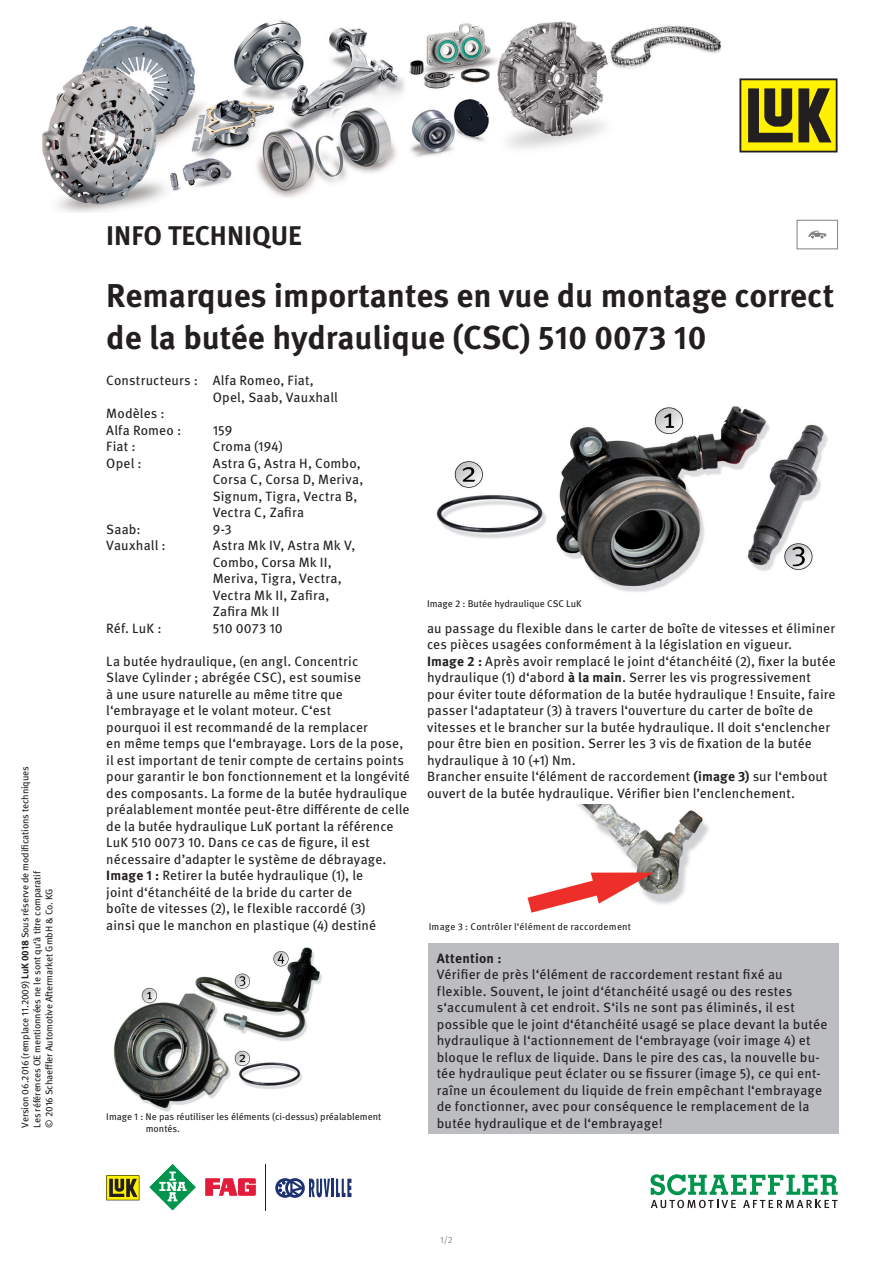
<style>
.page{position:relative;width:893px;height:1263px;background:#fff}
.page>*{position:absolute;margin:0;border:0;box-sizing:border-box;transform-origin:0 0}
.t1{font:700 33px/41.4px "Meta Pro";color:#231f20}
.t2{font:700 27px "Meta Pro";color:#231f20}
.t3{font:13.5px/16.5px "Meta Pro";letter-spacing:.01em;color:#231f20}
.t4{font:700 13.5px "Meta Pro";letter-spacing:.015em;color:#231f20}
.t5{font:9.75px/12px "Meta Pro";letter-spacing:-.01em;color:#231f20}
.t6{font:9.75px "Meta Pro";letter-spacing:.02em;color:#231f20}
.t7{font:9px "Meta Pro Norm";color:#808285}
.s1{font-weight:700}
</style>
<div class="page">
<img style="left:436px;top:406px;width:392px;height:186px">
<img style="left:527px;top:805px;width:182px;height:108px">
<div style="left:428px;top:943px;width:411px;height:191px;background:#bcbdc0"></div>
<img style="left:113px;top:947px;width:209px;height:164px">
<div style="left:797px;top:220px;width:41px;height:29px;border:1px solid #808285"></div>
<svg style="left:808px;top:231px;width:18px;height:7px"></svg>
<svg style="left:106px;top:1175px;width:33px;height:25px"></svg>
<svg style="left:149px;top:1164px;width:47px;height:47px"></svg>
<svg style="left:206px;top:1178px;width:50px;height:17px"></svg>
<hr style="left:265px;top:1164px;width:1px;height:46px;background:#231f20">
<svg style="left:275px;top:1178px;width:76px;height:20px"></svg>
<svg style="left:650px;top:1174px;width:188px;height:34px"></svg>
<img style="left:42px;top:20px;width:796px;height:193px">
<svg style="left:739px;top:78px;width:98px;height:74px;background:#948b12"></svg>
<p class="t5" style="left:19px;top:1127px;width:363px;rotate:-90deg">Version 06.2016 (remplace 11.2009) <span class="s1">LuK 0018</span> Sous réserve de modifications techniques<br>Les références OE mentionnées ne le sont qu‘à titre comparatif<br>© 2016 Schaeffler Automotive Aftermarket GmbH &amp; Co. KG</p>
<h2 class="t2" style="left:106px;top:214px;width:197px">INFO TECHNIQUE</h2>
<h1 class="t1" style="left:106px;top:273px;width:729px">Remarques importantes en vue du montage correct de la butée hydraulique (CSC) 510 0073 10</h1>
<p class="t3" style="left:106px;top:371px;width:209px">Constructeurs : Alfa Romeo, Fiat,</p>
<p class="t3" style="left:213px;top:388px;width:127px">Opel, Saab, Vauxhall</p>
<p class="t3" style="left:106px;top:404px;width:60px">Modèles :</p>
<p class="t3" style="left:106px;top:421px;width:76px">Alfa Romeo :</p>
<p class="t3" style="left:213px;top:421px;width:21px">159</p>
<p class="t3" style="left:106px;top:437px;width:31px">Fiat :</p>
<p class="t3" style="left:213px;top:437px;width:72px">Croma (194)</p>
<p class="t3" style="left:106px;top:454px;width:37px">Opel :</p>
<p class="t3" style="left:213px;top:454px;width:152px">Astra G, Astra H, Combo,<br>Corsa C, Corsa D, Meriva,<br>Signum, Tigra, Vectra B,<br>Vectra C, Zafira</p>
<p class="t3" style="left:106px;top:520px;width:36px">Saab:</p>
<p class="t3" style="left:213px;top:520px;width:20px">9-3</p>
<p class="t3" style="left:106px;top:536px;width:61px">Vauxhall :</p>
<p class="t3" style="left:213px;top:536px;width:144px">Astra Mk IV, Astra Mk V,<br>Combo, Corsa Mk II,<br>Meriva, Tigra, Vectra,<br>Vectra Mk II, Zafira,<br>Zafira Mk II</p>
<p class="t3" style="left:106px;top:619px;width:57px">Réf. LuK :</p>
<p class="t3" style="left:213px;top:619px;width:71px">510 0073 10</p>
<p class="t3" style="left:106px;top:652px;width:305px">La butée hydraulique, (en angl. Concentric<br>Slave Cylinder ; abrégée CSC), est soumise<br>à une usure naturelle au même titre que l‘embrayage et le volant moteur. C‘est<br>pourquoi il est recommandé de la remplacer<br>en même temps que l‘embrayage. Lors de la pose, il est important de tenir compte de certains points pour garantir le bon fonctionnement et la longévité des composants. La forme de la butée hydraulique préalablement montée peut-être différente de celle de la butée hydraulique LuK portant la référence LuK 510 0073 10. Dans ce cas de figure, il est nécessaire d’adapter le système de débrayage.<br><span class="s1">Image 1 :</span> Retirer la butée hydraulique (1), le<br>joint d‘étanchéité de la bride du carter de<br>boîte de vitesses (2), le flexible raccordé (3)<br>ainsi que le manchon en plastique (4) destiné</p>
<p class="t5" style="left:427px;top:597px;width:156px">Image 2 : Butée hydraulique CSC LuK</p>
<p class="t3" style="left:427px;top:619px;width:410px">au passage du flexible dans le carter de boîte de vitesses et éliminer ces pièces usagées conformément à la législation en vigueur.<br><span class="s1">Image 2 :</span> Après avoir remplacé le joint d‘étanchéité (2), fixer la butée hydraulique (1) d‘abord <span class="s1">à la main</span>. Serrer les vis progressivement pour éviter toute déformation de la butée hydraulique ! Ensuite, faire passer l‘adaptateur (3) à travers l‘ouverture du carter de boîte de vitesses et le brancher sur la butée hydraulique. Il doit s‘enclencher pour être bien en position. Serrer les 3 vis de fixation de la butée hydraulique à 10 (+1) Nm.<br>Brancher ensuite l‘élément de raccordement <span class="s1">(image 3)</span> sur l‘embout ouvert de la butée hydraulique. Vérifier bien l’enclenchement.</p>
<p class="t6" style="left:429px;top:919px;width:204px">Image 3 : Contrôler l‘élément de raccordement</p>
<p class="t4" style="left:437px;top:948px;width:66px">Attention :</p>
<p class="t3" style="left:437px;top:965px;width:392px">Vérifier de près l‘élément de raccordement restant fixé au flexible. Souvent, le joint d‘étanchéité usagé ou des restes s‘accumulent à cet endroit. S‘ils ne sont pas éliminés, il est possible que le joint d‘étanchéité usagé se place devant la butée hydraulique à l‘actionnement de l‘embrayage (voir image 4) et bloque le reflux de liquide. Dans le pire des cas, la nouvelle bu&shy;tée hydraulique peut éclater ou se fissurer (image 5), ce qui ent&shy;raîne un écoulement du liquide de frein empêchant l‘embrayage de fonctionner, avec pour conséquence le remplacement de la butée hydraulique et de l‘embrayage!</p>
<p class="t5" style="left:146px;top:1110px;width:237px;text-indent:-39px">Image 1 : Ne pas réutiliser les éléments (ci-dessus) préalablement montés.</p>
<p class="t7" style="left:440px;top:1233px;width:14px">1/2</p>
</div>
